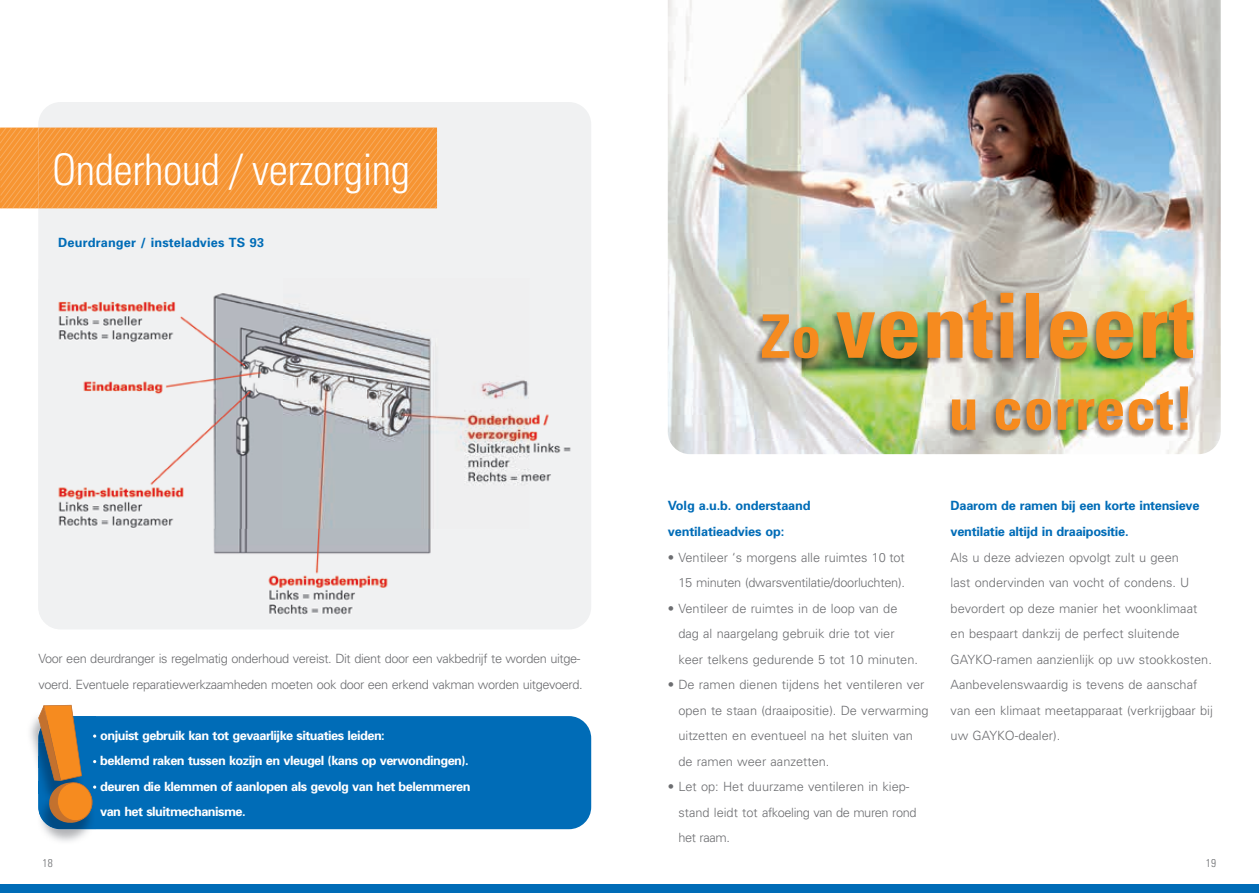
<style>
.page{position:relative;width:1259px;height:893px;background:#fff}
.page>*{position:absolute;margin:0;border:0;box-sizing:border-box;transform-origin:0 0}
.t1{font:700 condensed 90px "Univers";letter-spacing:.01em;color:#f68b1f}
.t2{font:700 condensed 60px "Univers";letter-spacing:.01em;color:#f68b1f}
.t3{font:300 condensed 43.5px "Univers";letter-spacing:-.01em;color:#fff}
.t4{font:300 12.75px/25.5px "Univers";color:#6c6d70}
.t5{font:700 12.75px/25.5px "Univers";letter-spacing:-.04em;color:#fff}
.t6{font:300 12.75px/25.5px "Univers";letter-spacing:-.03em;color:#6c6d70}
.t7{font:700 12.75px/25.5px "Univers";letter-spacing:-.02em;color:#006cb7}
.t8{font:300 12.75px/25.5px "Univers";letter-spacing:-.02em;color:#6c6d70;text-align:right}
.t9{font:700 12.75px "Univers";letter-spacing:.01em;color:#006cb7}
.t10{font:300 condensed 11.25px "Univers";color:#6c6d70}
.s1{font-size:60px}
</style>
<div class="page">
<div style="left:0;top:884px;width:1259px;height:9px;background:#006cb7"></div>
<img style="left:668px;top:0;width:552px;height:454px">
<div style="left:38px;top:102px;width:553px;height:527px;background:#f0f1f2;border-radius:22px"></div>
<div style="left:38px;top:716px;width:553px;height:113px;background:#006cb7;border-radius:22px"></div>
<img style="left:30px;top:717px;width:66px;height:125px">
<img style="left:38px;top:717px;width:58px;height:112px">
<img style="left:93px;top:731px;width:3px;height:11px">
<img style="left:93px;top:756px;width:3px;height:12px">
<img style="left:93px;top:781px;width:3px;height:12px">
<svg style="left:38px;top:705px;width:55px;height:119px"></svg>
<img style="left:54px;top:293px;width:524px;height:336px">
<img style="left:754px;top:291px;width:440px;height:147px">
<svg style="left:0;top:128px;width:437px;height:80px;background:#f6983b"></svg>
<h3 class="t3" style="left:52px;top:144px;width:359px">Onderhoud / verzorging</h3>
<p class="t9" style="left:58px;top:234px;width:207px">Deurdranger / insteladvies TS 93</p>
<p class="t6" style="left:38px;top:646px;width:546px">Voor een deurdranger is regelmatig onderhoud vereist. Dit dient door een vakbedrijf te worden uitge&shy;voerd. Eventuele reparatiewerkzaamheden moeten ook door een erkend vakman worden uitgevoerd.</p>
<p class="t5" style="left:92px;top:723px;width:294px">• onjuist gebruik kan tot gevaarlijke situaties leiden:</p>
<p class="t5" style="left:92px;top:748px;width:378px">• beklemd raken tussen kozijn en vleugel (kans op verwondingen).</p>
<p class="t5" style="left:100px;top:774px;width:372px;text-indent:-8px">• deuren die klemmen of aanlopen als gevolg van het belemmeren van het sluitmechanisme.</p>
<h1 class="t1" style="left:760px;top:271px;width:435px"><span class="s1">Zo</span> ventileert</h1>
<h2 class="t2" style="left:948px;top:372px;width:247px">u correct!</h2>
<p class="t7" style="left:668px;top:493px;width:144px">Volg a.u.b. onderstaand ventilatieadvies op:</p>
<p class="t8" style="left:668px;top:544px;width:239px">• Ventileer ‘s morgens alle ruimtes 10 tot<br>15 minuten (dwarsventilatie/doorluchten).</p>
<p class="t4" style="left:678px;top:595px;width:241px;text-indent:-11px">• Ventileer de ruimtes in de loop van de dag al naargelang gebruik drie tot vier keer telkens gedurende 5 tot 10 minuten.</p>
<p class="t4" style="left:678px;top:672px;width:252px;text-indent:-11px">• De ramen dienen tijdens het ventileren ver open te staan (draaipositie). De verwarming uitzetten en eventueel na het sluiten van de ramen weer aanzetten.</p>
<p class="t4" style="left:678px;top:774px;width:240px;text-indent:-11px">• Let op: Het duurzame ventileren in kiep&shy;stand leidt tot afkoeling van de muren rond het raam.</p>
<p class="t7" style="left:950px;top:493px;width:250px">Daarom de ramen bij een korte intensieve ventilatie altijd in draaipositie.</p>
<p class="t4" style="left:950px;top:544px;width:264px">Als u deze adviezen opvolgt zult u geen<br>last ondervinden van vocht of condens. U bevordert op deze manier het woonklimaat en bespaart dankzij de perfect sluitende GAYKO-ramen aanzienlijk op uw stookkosten.<br>Aanbevelenswaardig is tevens de aanschaf van een klimaat meetapparaat (verkrijgbaar bij uw GAYKO-dealer).</p>
<p class="t10" style="left:43px;top:857px;width:12px">18</p>
<p class="t10" style="left:1206px;top:857px;width:12px">19</p>
</div>
